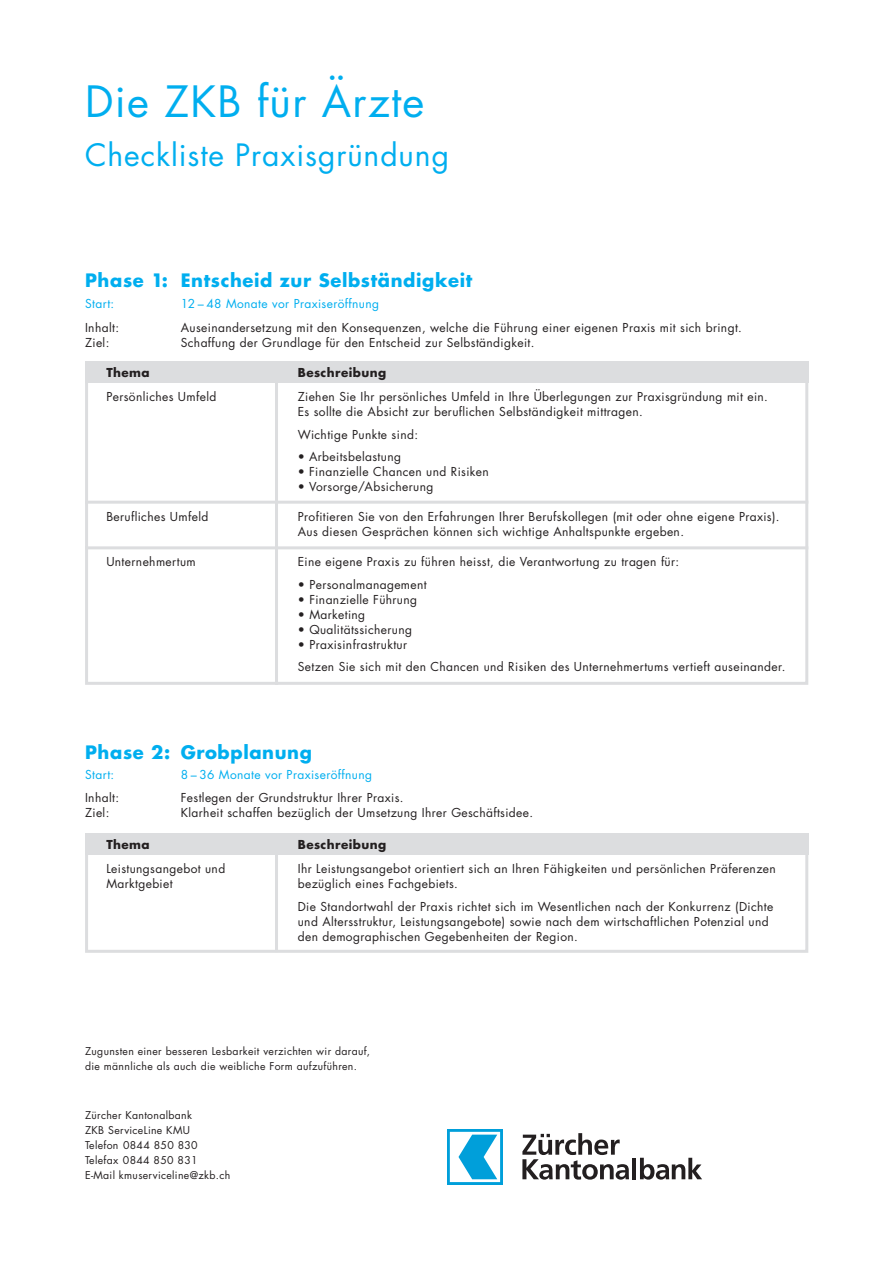
<style>
.page{position:relative;width:893px;height:1262px;background:#fff}
.page>*{position:absolute;margin:0;border:0;box-sizing:border-box;transform-origin:0 0}
.t1{font:42px "Futura";letter-spacing:.03em;color:#00aeef}
.t2{font:30px "Futura";letter-spacing:.03em;color:#00aeef}
.t3{font:700 18px "Futura";letter-spacing:.035em;color:#00aeef}
.t4{font:12px/15px "Futura";letter-spacing:.03em;color:#231f20}
.t5{font:12px "Futura";letter-spacing:.03em;color:#00aeef}
.t6{font:700 12px "Futura";letter-spacing:.035em;color:#231f20}
.t7{font:10.5px/15px "Futura";letter-spacing:.03em;color:#231f20}
</style>
<div class="page">
<div style="left:85px;top:361px;width:723px;height:324px;border:3px solid #dcdddf"></div>
<hr style="left:632px;top:1157px;width:4px;height:22px;background:#231f20">
<svg style="left:640px;top:1157px;width:62px;height:22px"></svg>
<svg style="left:522px;top:1133px;width:107px;height:46px"></svg>
<svg style="left:447px;top:1129px;width:56px;height:55px"></svg>
<div style="left:450px;top:1131px;width:50px;height:51px;background:#fff"></div>
<svg style="left:458px;top:1134px;width:39px;height:45px"></svg>
<div style="left:85px;top:361px;width:723px;height:22px;background:#dcdddf"></div>
<hr style="left:275px;top:383px;width:3px;height:302px;background:#dcdddf">
<hr style="left:85px;top:546px;width:723px;height:3px;background:#dcdddf">
<div style="left:85px;top:833px;width:723px;height:119px;border:3px solid #dcdddf"></div>
<div style="left:85px;top:833px;width:723px;height:22px;background:#dcdddf"></div>
<hr style="left:275px;top:850px;width:3px;height:102px;background:#dcdddf">
<hr style="left:85px;top:500px;width:723px;height:3px;background:#dcdddf">
<h1 class="t1" style="left:85px;top:82px;width:341px">Die ZKB für Ärzte</h1>
<h2 class="t2" style="left:85px;top:141px;width:365px">Checkliste Praxisgründung</h2>
<h3 class="t3" style="left:85px;top:272px;width:388px">Phase 1: Entscheid zur Selbständigkeit</h3>
<p class="t5" style="left:85px;top:298px;width:31px">Start:</p>
<p class="t5" style="left:181px;top:298px;width:200px">12 – 48 Monate vor Praxiseröffnung</p>
<p class="t4" style="left:85px;top:321px;width:35px">Inhalt:</p>
<p class="t4" style="left:181px;top:321px;width:562px">Auseinandersetzung mit den Konsequenzen, welche die Führung einer eigenen Praxis mit sich bringt.</p>
<p class="t4" style="left:85px;top:336px;width:26px">Ziel:</p>
<p class="t4" style="left:181px;top:336px;width:355px">Schaffung der Grundlage für den Entscheid zur Selbständigkeit.</p>
<p class="t6" style="left:106px;top:367px;width:45px">Thema</p>
<p class="t6" style="left:298px;top:367px;width:90px">Beschreibung</p>
<p class="t4" style="left:106px;top:390px;width:111px">Persönliches Umfeld</p>
<p class="t4" style="left:298px;top:390px;width:471px">Ziehen Sie Ihr persönliches Umfeld in Ihre Überlegungen zur Praxisgründung mit ein.<br>Es sollte die Absicht zur beruflichen Selbständigkeit mittragen.</p>
<p class="t4" style="left:298px;top:428px;width:122px">Wichtige Punkte sind:</p>
<p class="t4" style="left:298px;top:450px;width:105px">• Arbeitsbelastung</p>
<p class="t4" style="left:298px;top:465px;width:192px">• Finanzielle Chancen und Risiken</p>
<p class="t4" style="left:298px;top:480px;width:137px">• Vorsorge/Absicherung</p>
<p class="t4" style="left:298px;top:510px;width:483px">Profitieren Sie von den Erfahrungen Ihrer Berufskollegen (mit oder ohne eigene Praxis).<br>Aus diesen Gesprächen können sich wichtige Anhaltspunkte ergeben.</p>
<p class="t4" style="left:298px;top:555px;width:383px">Eine eigene Praxis zu führen heisst, die Verantwortung zu tragen für:</p>
<p class="t4" style="left:298px;top:578px;width:130px">• Personalmanagement</p>
<p class="t4" style="left:298px;top:593px;width:121px">• Finanzielle Führung</p>
<p class="t4" style="left:298px;top:608px;width:69px">• Marketing</p>
<p class="t4" style="left:298px;top:623px;width:116px">• Qualitätssicherung</p>
<p class="t4" style="left:298px;top:634px;width:489px;line-height:22.5px">• Praxisinfrastruktur<br>Setzen Sie sich mit den Chancen und Risiken des Unternehmertums vertieft auseinander.</p>
<p class="t4" style="left:106px;top:510px;width:103px">Berufliches Umfeld</p>
<p class="t4" style="left:106px;top:555px;width:91px">Unternehmertum</p>
<h3 class="t3" style="left:85px;top:744px;width:228px">Phase 2: Grobplanung</h3>
<p class="t5" style="left:85px;top:768px;width:31px">Start:</p>
<p class="t5" style="left:181px;top:768px;width:193px">8 – 36 Monate vor Praxiseröffnung</p>
<p class="t4" style="left:85px;top:791px;width:35px">Inhalt:</p>
<p class="t4" style="left:181px;top:791px;width:224px">Festlegen der Grundstruktur Ihrer Praxis.</p>
<p class="t4" style="left:85px;top:806px;width:26px">Ziel:</p>
<p class="t4" style="left:181px;top:806px;width:354px">Klarheit schaffen bezüglich der Umsetzung Ihrer Geschäftsidee.</p>
<p class="t6" style="left:106px;top:839px;width:45px">Thema</p>
<p class="t6" style="left:298px;top:839px;width:90px">Beschreibung</p>
<p class="t4" style="left:106px;top:862px;width:120px">Leistungsangebot und<br>Marktgebiet</p>
<p class="t4" style="left:298px;top:862px;width:479px">Ihr Leistungsangebot orientiert sich an Ihren Fähigkeiten und persönlichen Präferenzen bezüglich eines Fachgebiets.</p>
<p class="t4" style="left:298px;top:900px;width:477px">Die Standortwahl der Praxis richtet sich im Wesentlichen nach der Konkurrenz (Dichte und Altersstruktur, Leistungsangebote) sowie nach dem wirtschaftlichen Potenzial und den demographischen Gegebenheiten der Region.</p>
<p class="t7" style="left:85px;top:1044px;width:286px">Zugunsten einer besseren Lesbarkeit verzichten wir darauf, die männliche als auch die weibliche Form aufzuführen.</p>
<p class="t7" style="left:85px;top:1108px;width:147px">Zürcher Kantonalbank<br>ZKB ServiceLine KMU<br>Telefon 0844 850 830<br>Telefax 0844 850 831<br>E-Mail kmuserviceline@zkb.ch</p>
</div>
